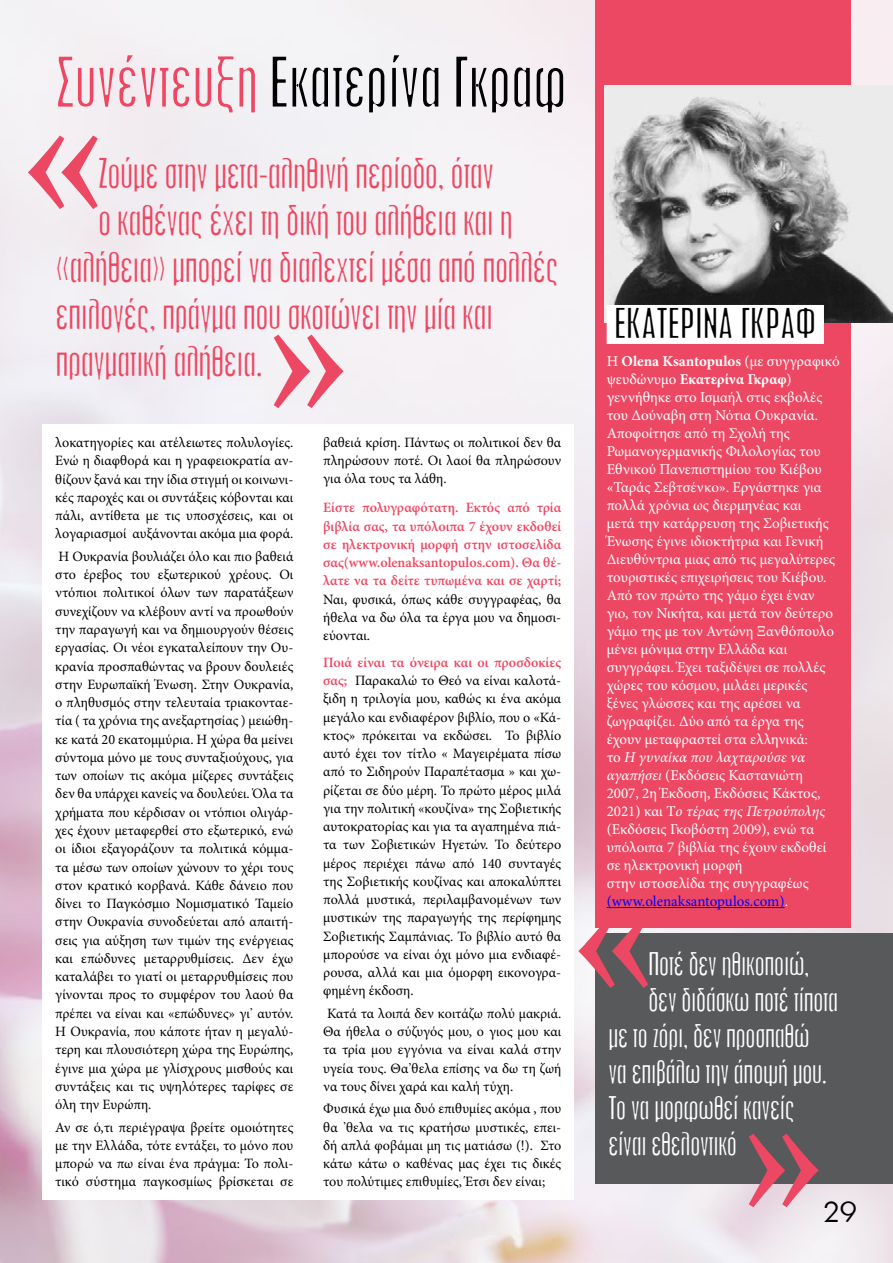
<style>
.page{position:relative;width:893px;height:1263px;background:#fff}
.page>*{position:absolute;margin:0;border:0;box-sizing:border-box;transform-origin:0 0}
.t1{font:64.5px "Eteokles Contrafos";letter-spacing:-.01em;color:#000}
.t2{font:39px "Eteokles Contrafos";letter-spacing:-.03em;color:#ed4863}
.t3{font:39px "Eteokles Contrafos";color:#000}
.t4{font:30px "Eteokles Contrafos";letter-spacing:-.03em;color:#fff}
.t5{font:27px "PF Futura Neu";color:#000}
.t6{font:15px/18px "Minion Pro";color:#fff}
.t7{font:14.25px/18.3px "Minion Pro";color:#000;text-align:justify}
.t8{font:600 14.25px/18.3px "Minion Pro";letter-spacing:-.005em;color:#ed4863;text-align:justify}
.s1{color:#ed4863}
.s2{font-weight:600;color:#ed4863}
.s3{font-weight:700}
.s4{font-style:italic}
.s5{color:#00f}
</style>
<div class="page">
<img style="left:0;top:0;width:893px;height:1263px">
<div style="left:595px;top:0;width:255px;height:927px;background:#ed4863"></div>
<div style="left:43px;top:424px;width:531px;height:775px;background:#fff"></div>
<img style="left:604px;top:85px;width:289px;height:238px">
<div style="left:607px;top:305px;width:217px;height:39px;background:#fff"></div>
<hr style="left:607px;top:907px;width:178px;height:1px;background:#00f">
<div style="left:595px;top:933px;width:298px;height:250px;background:#58595b"></div>
<svg style="left:28px;top:136px;width:70px;height:73px"></svg>
<svg style="left:578px;top:914px;width:70px;height:74px"></svg>
<svg style="left:749px;top:1134px;width:70px;height:73px"></svg>
<svg style="left:274px;top:334px;width:70px;height:74px"></svg>
<h1 class="t1" style="left:55px;top:44px;width:513px"><span class="s1">Συνέντευξη</span> Εκατερίνα Γκραφ</h1>
<h2 class="t2" style="left:98px;top:151px;width:398px">Ζούμε στην μετα-αληθινή περίοδο, όταν</h2>
<h2 class="t2" style="left:98px;top:198px;width:417px">ο καθένας έχει τη δική του αλήθεια και η</h2>
<h2 class="t2" style="left:55px;top:244px;width:505px">«αλήθεια» μπορεί να διαλεχτεί μέσα από πολλές</h2>
<h2 class="t2" style="left:55px;top:291px;width:440px">επιλογές, πράγμα που σκοτώνει την μία και</h2>
<h2 class="t2" style="left:55px;top:338px;width:209px">πραγματική αλήθεια.</h2>
<p class="t7" style="left:55px;top:433px;width:240px">λοκατηγορίες και ατέλειωτες πολυλογίες.<br>Ενώ η διαφθορά και η γραφειοκρατία αν&shy;θίζουν ξανά και την ίδια στιγμή οι κοινωνι&shy;κές παροχές και οι συντάξεις κόβονται και πάλι, αντίθετα με τις υποσχέσεις, και οι λογαριασμοί αυξάνονται ακόμα μια φορά.</p>
<p class="t7" style="left:55px;top:547px;width:240px">Η Ουκρανία βουλιάζει όλο και πιο βαθειά στο έρεβος του εξωτερικού χρέους. Οι ντόπιοι πολιτικοί όλων των παρατάξεων συνεχίζουν να κλέβουν αντί να προωθούν την παραγωγή και να δημιουργούν θέσεις εργασίας. Οι νέοι εγκαταλείπουν την Ου&shy;κρανία προσπαθώντας να βρουν δουλειές στην Ευρωπαϊκή Ένωση. Στην Ουκρανία, ο πληθυσμός στην τελευταία τριακονταε&shy;τία ( τα χρόνια της ανεξαρτησίας ) μειώθη&shy;κε κατά 20 εκατομμύρια. Η χώρα θα μείνει σύντομα μόνο με τους συνταξιούχους, για των οποίων τις ακόμα μίζερες συντάξεις δεν θα υπάρχει κανείς να δουλεύει. Όλα τα χρήματα που κέρδισαν οι ντόπιοι ολιγάρ&shy;χες έχουν μεταφερθεί στο εξωτερικό, ενώ οι ίδιοι εξαγοράζουν τα πολιτικά κόμμα&shy;τα μέσω των οποίων χώνουν το χέρι τους στον κρατικό κορβανά. Κάθε δάνειο που δίνει το Παγκόσμιο Νομισματικό Ταμείο στην Ουκρανία συνοδεύεται από απαιτή&shy;σεις για αύξηση των τιμών της ενέργειας και επώδυνες μεταρρυθμίσεις. Δεν έχω καταλάβει το γιατί οι μεταρρυθμίσεις που γίνονται προς το συμφέρον του λαού θα πρέπει να είναι και «επώδυνες» γι’ αυτόν.<br>Η Ουκρανία, που κάποτε ήταν η μεγαλύ&shy;τερη και πλουσιότερη χώρα της Ευρώπης, έγινε μια χώρα με γλίσχρους μισθούς και συντάξεις και τις υψηλότερες ταρίφες σε όλη την Ευρώπη.</p>
<p class="t7" style="left:55px;top:1118px;width:240px">Αν σε ό,τι περιέγραψα βρείτε ομοιότητες με την Ελλάδα, τότε εντάξει, το μόνο που μπορώ να πω είναι ένα πράγμα: Το πολι&shy;τικό σύστημα παγκοσμίως βρίσκεται σε</p>
<p class="t7" style="left:323px;top:433px;width:240px">βαθειά κρίση. Πάντως οι πολιτικοί δεν θα πληρώσουν ποτέ. Οι λαοί θα πληρώσουν για όλα τους τα λάθη.</p>
<p class="t8" style="left:323px;top:499px;width:240px">Είστε πολυγραφότατη. Εκτός από τρία βιβλία σας, τα υπόλοιπα 7 έχουν εκδοθεί σε ηλεκτρονική μορφή στην ιστοσελίδα σας(www.olenaksantopulos.com). Θα θέ&shy;λατε να τα δείτε τυπωμένα και σε χαρτί;</p>
<p class="t7" style="left:323px;top:590px;width:240px">Ναι, φυσικά, όπως κάθε συγγραφέας, θα ήθελα να δω όλα τα έργα μου να δημοσι&shy;εύονται.</p>
<p class="t7" style="left:323px;top:653px;width:240px"><span class="s2">Ποιά είναι τα όνειρα και οι προσδοκίες σας;</span> Παρακαλώ το Θεό να είναι καλοτά&shy;ξιδη η τριλογία μου, καθώς κι ένα ακόμα μεγάλο και ενδιαφέρον βιβλίο, που ο «Κά&shy;κτος» πρόκειται να εκδώσει. Το βιβλίο αυτό έχει τον τίτλο « Μαγειρέματα πίσω από το Σιδηρούν Παραπέτασμα » και χω&shy;ρίζεται σε δύο μέρη. Το πρώτο μέρος μιλά για την πολιτική «κουζίνα» της Σοβιετικής αυτοκρατορίας και για τα αγαπημένα πιά&shy;τα των Σοβιετικών Ηγετών. Το δεύτερο μέρος περιέχει πάνω από 140 συνταγές της Σοβιετικής κουζίνας και αποκαλύπτει πολλά μυστικά, περιλαμβανομένων των μυστικών της παραγωγής της περίφημης Σοβιετικής Σαμπάνιας. Το βιβλίο αυτό θα μπορούσε να είναι όχι μόνο μια ενδιαφέ&shy;ρουσα, αλλά και μια όμορφη εικονογρα&shy;φημένη έκδοση.</p>
<p class="t7" style="left:323px;top:1004px;width:240px">Κατά τα λοιπά δεν κοιτάζω πολύ μακριά.<br>Θα ήθελα ο σύζυγός μου, ο γιος μου και τα τρία μου εγγόνια να είναι καλά στην υγεία τους. Θα’θελα επίσης να δω τη ζωή να τους δίνει χαρά και καλή τύχη.</p>
<p class="t7" style="left:323px;top:1100px;width:240px">Φυσικά έχω μια δυό επιθυμίες ακόμα , που θα ’θελα να τις κρατήσω μυστικές, επει&shy;δή απλά φοβάμαι μη τις ματιάσω (!). Στο κάτω κάτω ο καθένας μας έχει τις δικές του πολύτιμες επιθυμίες, Έτσι δεν είναι;</p>
<h2 class="t3" style="left:614px;top:301px;width:203px">Εκατερίνα Γκραφ</h2>
<p class="t6" style="left:607px;top:352px;width:234px">Η <span class="s3">Olena Ksantopulos</span> (με συγγραφικό ψευδώνυμο <span class="s3">Εκατερίνα Γκραφ</span>) γεννήθηκε στο Ισμαήλ στις εκβολές του Δούναβη στη Νότια Ουκρανία.<br>Αποφοίτησε από τη Σχολή της<br>Ρωμανογερμανικής Φιλολογίας του<br>Εθνικού Πανεπιστημίου του Κιέβου «Ταράς Σεβτσένκο». Εργάστηκε για πολλά χρόνια ως διερμηνέας και<br>μετά την κατάρρευση της Σοβιετικής<br>Ένωσης έγινε ιδιοκτήτρια και Γενική<br>Διευθύντρια μιας από τις μεγαλύτερες τουριστικές επιχειρήσεις του Κιέβου.<br>Από τον πρώτο της γάμο έχει έναν γιο, τον Νικήτα, και μετά τον δεύτερο γάμο της με τον Αντώνη Ξανθόπουλο μένει μόνιμα στην Ελλάδα και συγγράφει. Έχει ταξιδέψει σε πολλές χώρες του κόσμου, μιλάει μερικές ξένες γλώσσες και της αρέσει να ζωγραφίζει. Δύο από τα έργα της έχουν μεταφραστεί στα ελληνικά:<br>το <span class="s4">Η γυναίκα που λαχταρούσε να αγαπήσει</span> (Εκδόσεις Καστανιώτη<br>2007, 2η Έκδοση, Εκδόσεις Κάκτος,<br>2021) και Τ<span class="s4">ο τέρας της Πετρούπολης </span>(Εκδόσεις Γκοβόστη 2009), ενώ τα υπόλοιπα 7 βιβλία της έχουν εκδοθεί σε ηλεκτρονική μορφή<br>στην ιστοσελίδα της συγγραφέως <span class="s5">(www.olenaksantopulos.com)</span>.</p>
<h3 class="t4" style="left:648px;top:946px;width:163px">Ποτέ δεν ηθικοποιώ,</h3>
<h3 class="t4" style="left:648px;top:982px;width:192px">δεν διδάσκω ποτέ τίποτα</h3>
<h3 class="t4" style="left:608px;top:1018px;width:203px">με το ζόρι, δεν προσπαθώ</h3>
<h3 class="t4" style="left:608px;top:1054px;width:221px">να επιβάλω την άποψή μου.</h3>
<h3 class="t4" style="left:608px;top:1090px;width:189px">Το να μορφωθεί κανείς</h3>
<h3 class="t4" style="left:608px;top:1126px;width:131px">είναι εθελοντικό</h3>
<h3 class="t5" style="left:823px;top:1194px;width:36px">29</h3>
</div>
